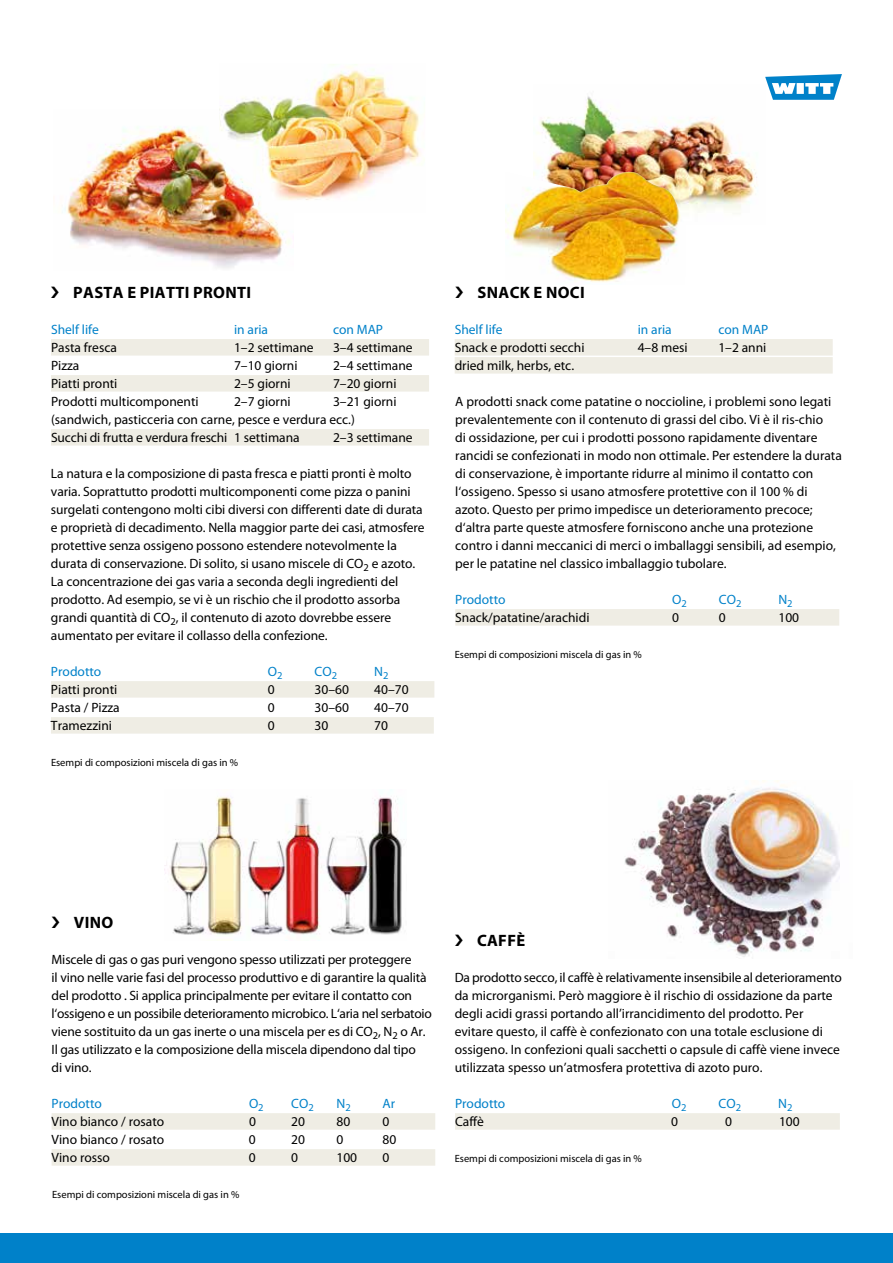
<style>
.page{position:relative;width:893px;height:1263px;background:#fff}
.page>*{position:absolute;margin:0;border:0;box-sizing:border-box;transform-origin:0 0}
.t1{font:700 16.5px "Myriad Pro";letter-spacing:.02em;color:#000}
.t2{font:13.5px/18px "Myriad Pro";color:#000}
.t3{font:13.5px "Myriad Pro";color:#0081c9}
.t4{font:10.5px "Myriad Pro";color:#000}
</style>
<div class="page">
<div style="left:0;top:1234px;width:893px;height:29px;background:#0081c9"></div>
<img style="left:536px;top:96px;width:221px;height:116px">
<img style="left:505px;top:172px;width:180px;height:110px">
<svg style="left:765px;top:74px;width:77px;height:26px"></svg>
<img style="left:64px;top:126px;width:226px;height:142px">
<img style="left:219px;top:64px;width:202px;height:148px">
<img style="left:624px;top:780px;width:216px;height:177px">
<img style="left:165px;top:789px;width:239px;height:146px">
<div style="left:51px;top:339px;width:378px;height:17px;background:#efede4"></div>
<div style="left:51px;top:375px;width:378px;height:17px;background:#efede4"></div>
<div style="left:51px;top:429px;width:378px;height:17px;background:#efede4"></div>
<div style="left:51px;top:681px;width:383px;height:17px;background:#efede4"></div>
<div style="left:51px;top:717px;width:383px;height:17px;background:#efede4"></div>
<div style="left:455px;top:609px;width:384px;height:17px;background:#efede4"></div>
<div style="left:52px;top:1113px;width:383px;height:17px;background:#efede4"></div>
<div style="left:52px;top:1149px;width:383px;height:17px;background:#efede4"></div>
<div style="left:455px;top:1113px;width:385px;height:17px;background:#efede4"></div>
<div style="left:455px;top:339px;width:378px;height:17px;background:#efede4"></div>
<div style="left:455px;top:357px;width:378px;height:17px;background:#efede4"></div>
<p class="t1" style="left:73px;top:281px;width:179px">PASTA E PIATTI PRONTI</p>
<p class="t3" style="left:51px;top:321px;width:49px">Shelf life</p>
<p class="t3" style="left:234px;top:321px;width:36px">in aria</p>
<p class="t3" style="left:333px;top:321px;width:52px">con MAP</p>
<p class="t2" style="left:51px;top:338px;width:67px">Pasta fresca</p>
<p class="t2" style="left:234px;top:338px;width:81px">1–2 settimane</p>
<p class="t2" style="left:333px;top:338px;width:81px">3–4 settimane</p>
<p class="t2" style="left:51px;top:356px;width:30px">Pizza</p>
<p class="t2" style="left:234px;top:356px;width:65px">7–10 giorni</p>
<p class="t2" style="left:333px;top:356px;width:81px">2–4 settimane</p>
<p class="t2" style="left:51px;top:374px;width:68px">Piatti pronti</p>
<p class="t2" style="left:234px;top:374px;width:58px">2–5 giorni</p>
<p class="t2" style="left:333px;top:374px;width:65px">7–20 giorni</p>
<p class="t2" style="left:51px;top:392px;width:149px">Prodotti multicomponenti</p>
<p class="t2" style="left:234px;top:392px;width:58px">2–7 giorni</p>
<p class="t2" style="left:51px;top:392px;width:347px;text-indent:282px">3–21 giorni (sandwich, pasticceria con carne, pesce e verdura ecc.)<br>Succhi di frutta e verdura freschi 1 settimana</p>
<p class="t2" style="left:333px;top:428px;width:81px">2–3 settimane</p>
<p class="t2" style="left:51px;top:464px;width:375px">La natura e la composizione di pasta fresca e piatti pronti è molto varia. Soprattutto prodotti multicomponenti come pizza o panini surgelati contengono molti cibi diversi con differenti date di durata e proprietà di decadimento. Nella maggior parte dei casi, atmosfere protettive senza ossigeno possono estendere notevolmente la durata di conservazione. Di solito, si usano miscele di CO<sub>2</sub> e azoto.<br>La concentrazione dei gas varia a seconda degli ingredienti del prodotto. Ad esempio, se vi è un rischio che il prodotto assorba grandi quantità di CO<sub>2</sub>, il contenuto di azoto dovrebbe essere aumentato per evitare il collasso della confezione.</p>
<p class="t3" style="left:51px;top:663px;width:52px">Prodotto</p>
<p class="t3" style="left:268px;top:663px;width:16px">O<sub>2</sub></p>
<p class="t3" style="left:315px;top:663px;width:24px">CO<sub>2</sub></p>
<p class="t3" style="left:374px;top:663px;width:16px">N<sub>2</sub></p>
<p class="t2" style="left:51px;top:680px;width:68px">Piatti pronti</p>
<p class="t2" style="left:268px;top:680px;width:8px">0</p>
<p class="t2" style="left:315px;top:680px;width:36px">30–60</p>
<p class="t2" style="left:374px;top:680px;width:36px">40–70</p>
<p class="t2" style="left:51px;top:698px;width:70px">Pasta / Pizza</p>
<p class="t2" style="left:268px;top:698px;width:8px">0</p>
<p class="t2" style="left:315px;top:698px;width:36px">30–60</p>
<p class="t2" style="left:374px;top:698px;width:36px">40–70</p>
<p class="t2" style="left:51px;top:716px;width:63px">Tramezzini</p>
<p class="t2" style="left:268px;top:716px;width:8px">0</p>
<p class="t2" style="left:315px;top:716px;width:15px">30</p>
<p class="t2" style="left:374px;top:716px;width:15px">70</p>
<p class="t4" style="left:51px;top:756px;width:189px">Esempi di composizioni miscela di gas in %</p>
<p class="t1" style="left:478px;top:281px;width:109px">SNACK E NOCI</p>
<p class="t3" style="left:455px;top:321px;width:49px">Shelf life</p>
<p class="t3" style="left:638px;top:321px;width:36px">in aria</p>
<p class="t3" style="left:718px;top:321px;width:52px">con MAP</p>
<p class="t2" style="left:455px;top:338px;width:131px">Snack e prodotti secchi</p>
<p class="t2" style="left:638px;top:338px;width:51px">4–8 mesi</p>
<p class="t2" style="left:718px;top:338px;width:50px">1–2 anni</p>
<p class="t2" style="left:455px;top:356px;width:121px">dried milk, herbs, etc.</p>
<p class="t2" style="left:455px;top:392px;width:388px">A prodotti snack come patatine o noccioline, i problemi sono legati prevalentemente con il contenuto di grassi del cibo. Vi è il ris-chio<br>di ossidazione, per cui i prodotti possono rapidamente diventare rancidi se confezionati in modo non ottimale. Per estendere la durata di conservazione, è importante ridurre al minimo il contatto con l‘ossigeno. Spesso si usano atmosfere protettive con il 100 % di azoto. Questo per primo impedisce un deterioramento precoce; d‘altra parte queste atmosfere forniscono anche una protezione contro i danni meccanici di merci o imballaggi sensibili, ad esempio, per le patatine nel classico imballaggio tubolare.</p>
<p class="t3" style="left:455px;top:591px;width:52px">Prodotto</p>
<p class="t3" style="left:672px;top:591px;width:16px">O<sub>2</sub></p>
<p class="t3" style="left:719px;top:591px;width:24px">CO<sub>2</sub></p>
<p class="t3" style="left:778px;top:591px;width:16px">N<sub>2</sub></p>
<p class="t2" style="left:455px;top:608px;width:136px">Snack/patatine/arachidi</p>
<p class="t2" style="left:672px;top:608px;width:8px">0</p>
<p class="t2" style="left:719px;top:608px;width:8px">0</p>
<p class="t2" style="left:778px;top:608px;width:22px">100</p>
<p class="t4" style="left:455px;top:648px;width:189px">Esempi di composizioni miscela di gas in %</p>
<p class="t1" style="left:74px;top:911px;width:41px">VINO</p>
<p class="t2" style="left:52px;top:950px;width:382px">Miscele di gas o gas puri vengono spesso utilizzati per proteggere<br>il vino nelle varie fasi del processo produttivo e di garantire la qualità del prodotto . Si applica principalmente per evitare il contatto con l‘ossigeno e un possibile deterioramento microbico. L‘aria nel serbatoio viene sostituito da un gas inerte o una miscela per es di CO<sub>2</sub>, N<sub>2</sub> o Ar.<br>Il gas utilizzato e la composizione della miscela dipendono dal tipo<br>di vino.</p>
<p class="t3" style="left:52px;top:1095px;width:52px">Prodotto</p>
<p class="t3" style="left:249px;top:1095px;width:16px">O<sub>2</sub></p>
<p class="t3" style="left:291px;top:1095px;width:24px">CO<sub>2</sub></p>
<p class="t3" style="left:336px;top:1095px;width:16px">N<sub>2</sub></p>
<p class="t3" style="left:383px;top:1095px;width:14px">Ar</p>
<p class="t2" style="left:52px;top:1112px;width:114px">Vino bianco / rosato</p>
<p class="t2" style="left:249px;top:1112px;width:8px">0</p>
<p class="t2" style="left:291px;top:1112px;width:15px">20</p>
<p class="t2" style="left:336px;top:1112px;width:15px">80</p>
<p class="t2" style="left:383px;top:1112px;width:8px">0</p>
<p class="t2" style="left:52px;top:1130px;width:114px">Vino bianco / rosato</p>
<p class="t2" style="left:249px;top:1130px;width:8px">0</p>
<p class="t2" style="left:291px;top:1130px;width:15px">20</p>
<p class="t2" style="left:336px;top:1130px;width:8px">0</p>
<p class="t2" style="left:382px;top:1130px;width:15px">80</p>
<p class="t2" style="left:52px;top:1148px;width:60px">Vino rosso</p>
<p class="t2" style="left:249px;top:1148px;width:8px">0</p>
<p class="t2" style="left:291px;top:1148px;width:8px">0</p>
<p class="t2" style="left:336px;top:1148px;width:22px">100</p>
<p class="t2" style="left:382px;top:1148px;width:8px">0</p>
<p class="t4" style="left:52px;top:1188px;width:189px">Esempi di composizioni miscela di gas in %</p>
<p class="t1" style="left:477px;top:929px;width:50px">CAFFÈ</p>
<p class="t2" style="left:455px;top:968px;width:389px">Da prodotto secco, il caffè è relativamente insensibile al deterioramento da microrganismi. Però maggiore è il rischio di ossidazione da parte degli acidi grassi portando all’irrancidimento del prodotto. Per evitare questo, il caffè è confezionato con una totale esclusione di ossigeno. In confezioni quali sacchetti o capsule di caffè viene invece utilizzata spesso un’atmosfera protettiva di azoto puro.</p>
<p class="t3" style="left:455px;top:1095px;width:52px">Prodotto</p>
<p class="t3" style="left:672px;top:1095px;width:16px">O<sub>2</sub></p>
<p class="t3" style="left:719px;top:1095px;width:24px">CO<sub>2</sub></p>
<p class="t3" style="left:778px;top:1095px;width:16px">N<sub>2</sub></p>
<p class="t2" style="left:455px;top:1112px;width:30px">Caffè</p>
<p class="t2" style="left:671px;top:1112px;width:8px">0</p>
<p class="t2" style="left:725px;top:1112px;width:8px">0</p>
<p class="t2" style="left:779px;top:1112px;width:22px">100</p>
<p class="t4" style="left:455px;top:1152px;width:189px">Esempi di composizioni miscela di gas in %</p>
</div>
